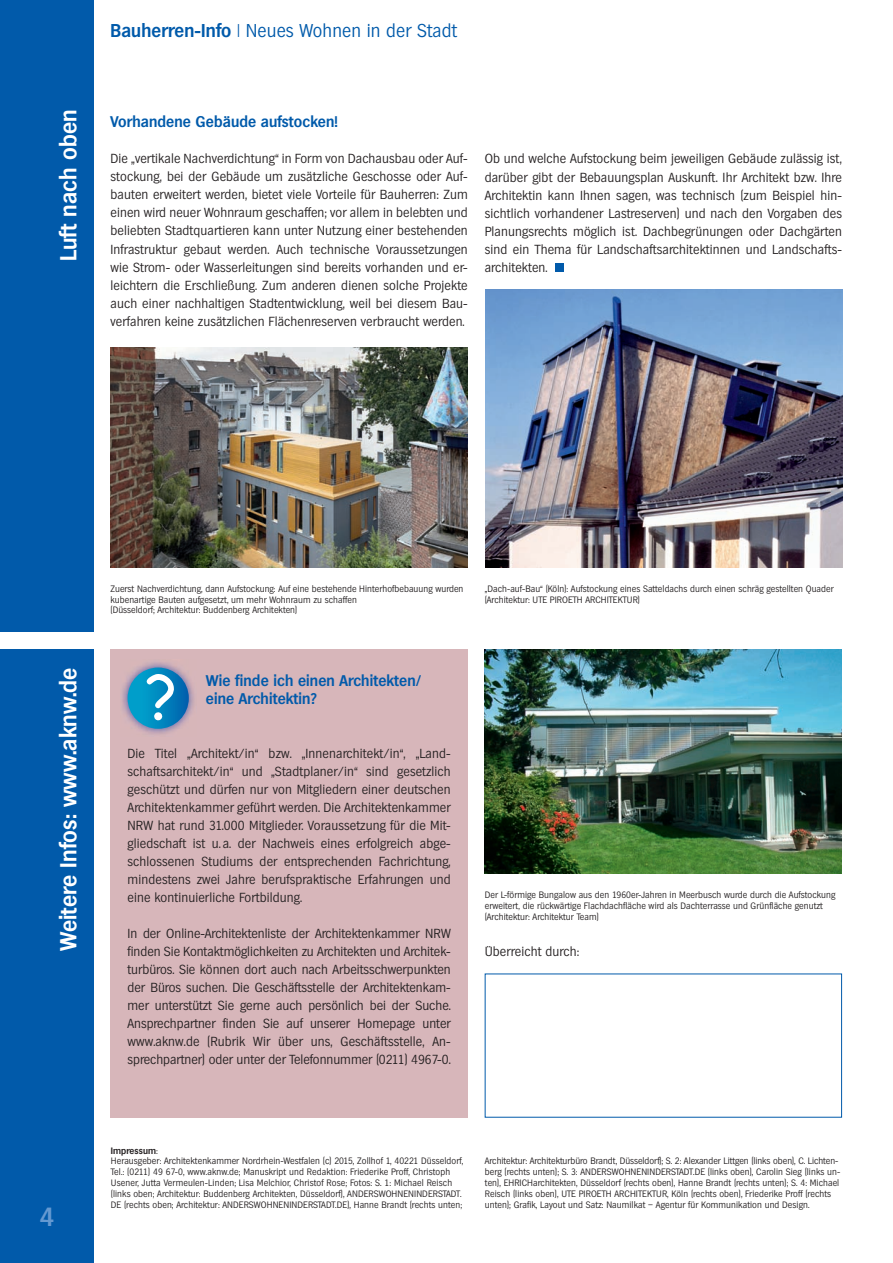
<style>
.page{position:relative;width:893px;height:1263px;background:#fff}
.page>*{position:absolute;margin:0;border:0;box-sizing:border-box;transform-origin:0 0}
.t1{font:600 25.5px "Hamburg TS";color:#6599d1}
.t2{font:600 22.5px "Hamburg TS";letter-spacing:.01em;color:#fff}
.t3{font:300 18px "Hamburg TS";letter-spacing:.01em;color:#015aaa}
.t4{font:600 15px/18px "Hamburg TS";letter-spacing:.01em;color:#015aaa}
.t5{font:300 12.75px/18px "Hamburg TS";letter-spacing:.01em;color:#231f20;text-align:justify}
.t6{font:300 9px/10.8px "Hamburg TS";letter-spacing:.005em;color:#231f20}
.s1{font-weight:600}
</style>
<div class="page">
<div style="left:0;top:649px;width:94px;height:614px;background:#015aaa"></div>
<div style="left:0;top:0;width:94px;height:631px;background:#015aaa"></div>
<div style="left:555px;top:263px;width:9px;height:8px;background:#015aaa"></div>
<img style="left:485px;top:289px;width:357px;height:278px">
<img style="left:110px;top:348px;width:357px;height:219px">
<img style="left:485px;top:649px;width:357px;height:224px">
<div style="left:111px;top:649px;width:357px;height:468px;background:#d7b6ba"></div>
<img style="left:122px;top:662px;width:72px;height:72px">
<svg style="left:128px;top:667px;width:61px;height:62px;background:#0b8bc0"></svg>
<svg style="left:147px;top:674px;width:27px;height:34px"></svg>
<h2 class="t2" style="left:55px;top:261px;width:153px;rotate:-90deg">Luft nach oben</h2>
<h3 class="t3" style="left:111px;top:20px;width:348px"><span class="s1">Bauherren-Info</span> | Neues Wohnen in der Stadt</h3>
<p class="t4" style="left:111px;top:113px;width:229px">Vorhandene Gebäude aufstocken!</p>
<p class="t5" style="left:111px;top:150px;width:359px">Die „vertikale Nachverdichtung“ in Form von Dachausbau oder Auf&shy;stockung, bei der Gebäude um zusätzliche Geschosse oder Auf&shy;bauten erweitert werden, bietet viele Vorteile für Bauherren: Zum einen wird neuer Wohnraum geschaffen; vor allem in belebten und beliebten Stadtquartieren kann unter Nutzung einer bestehenden Infrastruktur gebaut werden. Auch technische Voraussetzungen wie Strom- oder Wasserleitungen sind bereits vorhanden und er&shy;leichtern die Erschließung. Zum anderen dienen solche Projekte auch einer nachhaltigen Stadtentwicklung, weil bei diesem Bau&shy;verfahren keine zusätzlichen Flächenreserven verbraucht werden.</p>
<p class="t5" style="left:485px;top:150px;width:359px">Ob und welche Aufstockung beim jeweiligen Gebäude zulässig ist, darüber gibt der Bebauungsplan Auskunft. Ihr Architekt bzw. Ihre Architektin kann Ihnen sagen, was technisch (zum Beispiel hin&shy;sichtlich vorhandener Lastreserven) und nach den Vorgaben des Planungsrechts möglich ist. Dachbegrünungen oder Dachgärten sind ein Thema für Landschaftsarchitektinnen und Landschafts&shy;architekten.</p>
<h2 class="t2" style="left:55px;top:951px;width:285px;rotate:-90deg">Weitere Infos: www.aknw.de</h2>
<h1 class="t1" style="left:40px;top:1202px;width:16px">4</h1>
<p class="t6" style="left:111px;top:583px;width:354px">Zuerst Nachverdichtung, dann Aufstockung: Auf eine bestehende Hinterhofbebauung wurden kubenartige Bauten aufgesetzt, um mehr Wohnraum zu schaffen<br>(Düsseldorf; Architektur: Buddenberg Architekten)</p>
<p class="t6" style="left:485px;top:583px;width:350px">„Dach-auf-Bau“ (Köln): Aufstockung eines Satteldachs durch einen schräg gestellten Quader (Architektur: UTE PIROETH ARCHITEKTUR)</p>
<p class="t4" style="left:206px;top:671px;width:217px">Wie finde ich einen Architekten/ eine Architektin?</p>
<p class="t5" style="left:128px;top:744px;width:325px">Die Titel „Architekt/in“ bzw. „Innenarchitekt/in“, „Land&shy;schaftsarchitekt/in“ und „Stadtplaner/in“ sind gesetzlich geschützt und dürfen nur von Mitgliedern einer deutschen Architektenkammer geführt werden. Die Architektenkammer NRW hat rund 31.000 Mitglieder. Voraussetzung für die Mit&shy;gliedschaft ist u. a. der Nachweis eines erfolgreich abge&shy;schlossenen Studiums der entsprechenden Fachrichtung, mindestens zwei Jahre berufspraktische Erfahrungen und eine kontinuierliche Fortbildung.</p>
<p class="t5" style="left:128px;top:924px;width:325px">In der Online-Architektenliste der Architektenkammer NRW finden Sie Kontaktmöglichkeiten zu Architekten und Architek&shy;turbüros. Sie können dort auch nach Arbeitsschwerpunkten der Büros suchen. Die Geschäftsstelle der Architektenkam&shy;mer unterstützt Sie gerne auch persönlich bei der Suche.<br>Ansprechpartner finden Sie auf unserer Homepage unter www.aknw.de (Rubrik Wir über uns, Geschäftsstelle, An&shy;sprechpartner) oder unter der Telefonnummer (0211) 4967-0.</p>
<p class="t6" style="left:485px;top:889px;width:352px">Der L-förmige Bungalow aus den 1960er-Jahren in Meerbusch wurde durch die Aufstockung erweitert, die rückwärtige Flachdachfläche wird als Dachterrasse und Grünfläche genutzt (Architektur: Architektur Team)</p>
<p class="t5" style="left:485px;top:942px;width:96px">Überreicht durch:</p>
<p class="t6" style="left:111px;top:1145px;width:354px"><span class="s1">Impressum</span>:<br>Herausgeber: Architektenkammer Nordrhein-Westfalen (c) 2015, Zollhof 1, 40221 Düsseldorf, Tel.: (0211) 49 67-0, www.aknw.de; Manuskript und Redaktion: Friederike Proff, Christoph Usener, Jutta Vermeulen-Linden; Lisa Melchior, Christof Rose; Fotos: S. 1: Michael Reisch (links oben; Architektur: Buddenberg Architekten, Düsseldorf), ANDERSWOHNENINDERSTADT.<br>DE (rechts oben; Architektur: ANDERSWOHNENINDERSTADT.DE), Hanne Brandt (rechts unten;</p>
<p class="t6" style="left:485px;top:1156px;width:357px">Architektur: Architekturbüro Brandt, Düsseldorf); S. 2: Alexander Littgen (links oben), C. Lichten&shy;berg (rechts unten); S. 3: ANDERSWOHNENINDERSTADT.DE (links oben), Carolin Sieg (links un&shy;ten), EHRICHarchitekten, Düsseldorf (rechts oben), Hanne Brandt (rechts unten); S. 4: Michael Reisch (links oben), UTE PIROETH ARCHITEKTUR, Köln (rechts oben), Friederike Proff (rechts unten); Grafik, Layout und Satz: Naumilkat – Agentur für Kommunikation und Design.</p>
</div>
